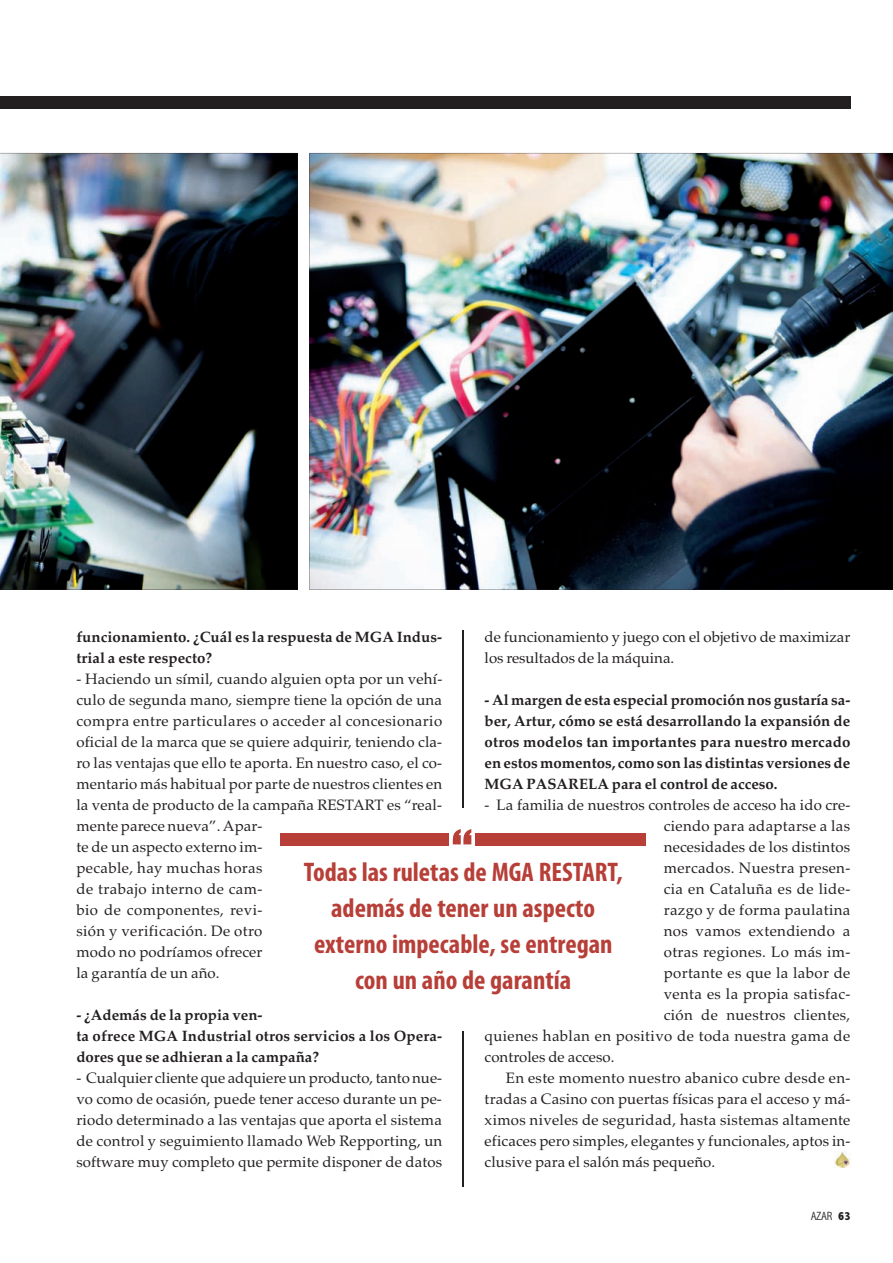
<style>
.page{position:relative;width:893px;height:1263px;background:#fff}
.page>*{position:absolute;margin:0;border:0;box-sizing:border-box;transform-origin:0 0}
.t1{font:60px "Impact";color:#b73f38}
.t2{font:700 condensed 27px/36px "Myriad Pro";color:#b73f38;text-align:center}
.t3{font:15px/21px "Palatino";letter-spacing:.01em;color:#231f20}
.t4{font:700 15px/21px "Palatino";letter-spacing:.005em;color:#231f20}
.t5{font:300 condensed 12px "Abadi";color:#231f20}
.s1{font-weight:800}
</style>
<div class="page">
<img style="left:835px;top:1152px;width:15px;height:15px">
<hr style="left:463px;top:1031px;width:1px;height:155px;background:#231f20">
<div style="left:0;top:97px;width:850px;height:12px;background:#231f20"></div>
<img style="left:0;top:153px;width:297px;height:437px">
<img style="left:310px;top:153px;width:583px;height:437px">
<div style="left:280px;top:833px;width:366px;height:12px;background:#b73f38"></div>
<div style="left:449px;top:829px;width:26px;height:24px;background:#fff"></div>
<hr style="left:462px;top:631px;width:1px;height:177px;background:#231f20">
<p class="t3" style="left:485px;top:628px;width:367px">de funcionamiento y juego con el objetivo de maximizar los resultados de la máquina.</p>
<p class="t4" style="left:485px;top:691px;width:367px;text-align:justify">- Al margen de esta especial promoción nos gustaría sa&shy;ber, Artur, cómo se está desarrollando la expansión de otros modelos tan importantes para nuestro mercado en estos momentos, como son las distintas versiones de MGA PASARELA para el control de acceso.</p>
<p class="t3" style="left:485px;top:796px;width:367px">- La familia de nuestros controles de acceso ha ido cre-</p>
<p class="t3" style="left:664px;top:817px;width:188px">ciendo para adaptarse a las</p>
<p class="t3" style="left:664px;top:838px;width:188px">necesidades de los distintos</p>
<p class="t3" style="left:664px;top:859px;width:188px">mercados. Nuestra presen-</p>
<p class="t3" style="left:664px;top:880px;width:188px">cia en Cataluña es de lide-</p>
<p class="t3" style="left:664px;top:901px;width:188px">razgo y de forma paulatina</p>
<p class="t3" style="left:664px;top:922px;width:188px">nos vamos extendiendo a</p>
<p class="t3" style="left:664px;top:943px;width:188px">otras regiones. Lo más im-</p>
<p class="t3" style="left:664px;top:964px;width:188px">portante es que la labor de</p>
<p class="t3" style="left:664px;top:985px;width:188px">venta es la propia satisfac-</p>
<p class="t3" style="left:664px;top:1006px;width:188px">ción de nuestros clientes,</p>
<p class="t3" style="left:485px;top:1027px;width:367px">quienes hablan en positivo de toda nuestra gama de</p>
<p class="t3" style="left:485px;top:1048px;width:131px">controles de acceso.</p>
<p class="t3" style="left:506px;top:1069px;width:346px">En este momento nuestro abanico cubre desde en-</p>
<p class="t3" style="left:485px;top:1090px;width:367px">tradas a Casino con puertas físicas para el acceso y má-</p>
<p class="t3" style="left:485px;top:1111px;width:367px">ximos niveles de seguridad, hasta sistemas altamente</p>
<p class="t3" style="left:485px;top:1132px;width:367px">eficaces pero simples, elegantes y funcionales, aptos in-</p>
<p class="t3" style="left:485px;top:1153px;width:232px">clusive para el salón más pequeño.</p>
<p class="t4" style="left:76px;top:628px;width:367px">funcionamiento. ¿Cuál es la respuesta de MGA Indus&shy;trial a este respecto?</p>
<p class="t3" style="left:76px;top:670px;width:367px">- Haciendo un símil, cuando alguien opta por un vehí&shy;culo de segunda mano, siempre tiene la opción de una compra entre particulares o acceder al concesionario oficial de la marca que se quiere adquirir, teniendo cla&shy;ro las ventajas que ello te aporta. En nuestro caso, el co&shy;mentario más habitual por parte de nuestros clientes en la venta de producto de la campaña RESTART es “real&shy;mente parece nueva”. Apar-<br>te de un aspecto externo im-<br>pecable, hay muchas horas<br>de trabajo interno de cam-<br>bio de componentes, revi-<br>sión y verificación. De otro<br>modo no podríamos ofrecer<br>la garantía de un año.</p>
<p class="t4" style="left:76px;top:1006px;width:367px">- ¿Además de la propia ven-<br>ta ofrece MGA Industrial otros servicios a los Opera&shy;dores que se adhieran a la campaña?</p>
<p class="t3" style="left:76px;top:1069px;width:367px;text-align:justify">- Cualquier cliente que adquiere un producto, tanto nue&shy;vo como de ocasión, puede tener acceso durante un pe&shy;riodo determinado a las ventajas que aporta el sistema de control y seguimiento llamado Web Repporting, un software muy completo que permite disponer de datos</p>
<h1 class="t1" style="left:452px;top:834px;width:22px">“</h1>
<h2 class="t2" style="left:304px;top:857px;width:320px">Todas las ruletas de MGA RESTART, además de tener un aspecto externo impecable, se entregan con un año de garantía</h2>
<p class="t5" style="left:811px;top:1209px;width:41px">AZAR <span class="s1">63</span></p>
</div>
